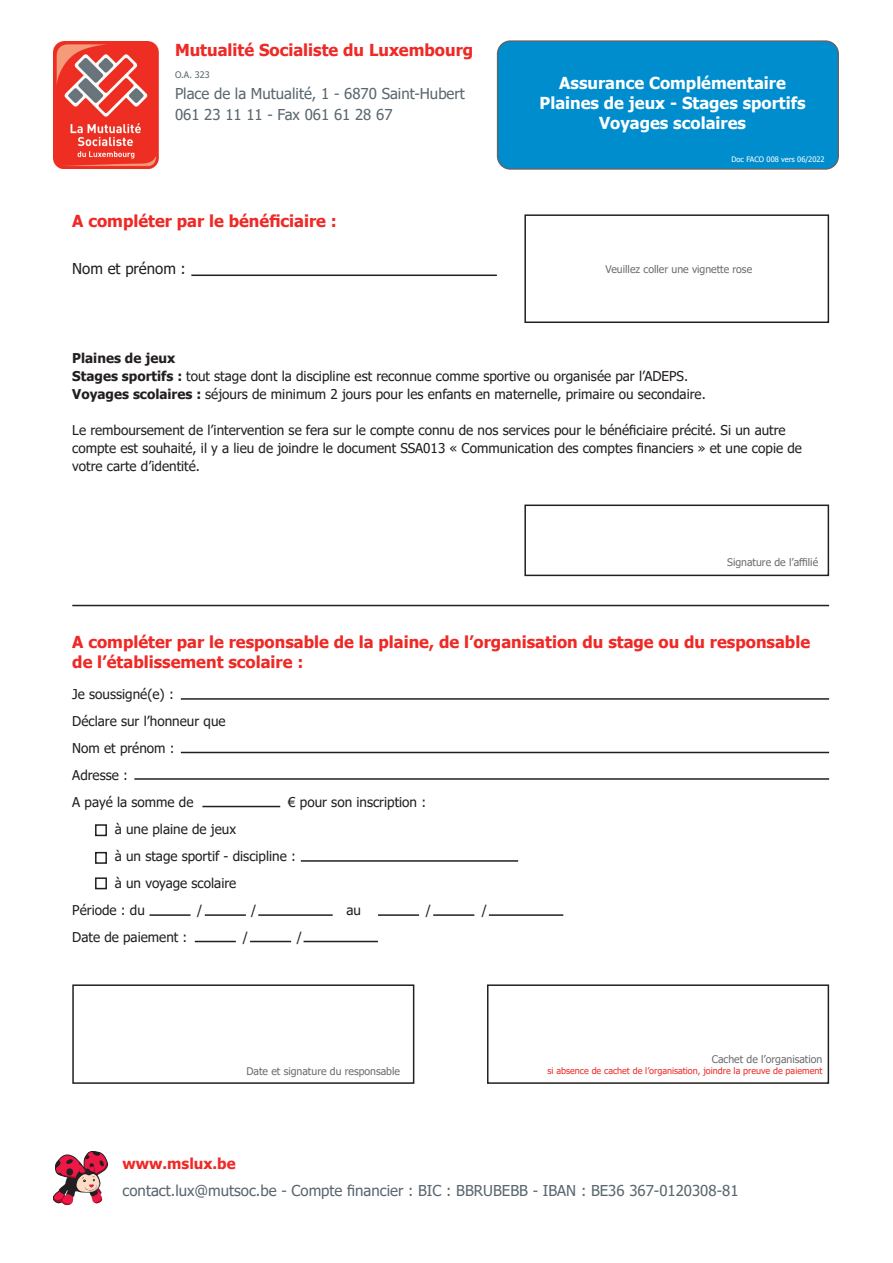
<style>
.page{position:relative;width:893px;height:1263px;background:#fff}
.page>*{position:absolute;margin:0;border:0;box-sizing:border-box;transform-origin:0 0}
.t1{font:700 16.5px/19.8px "Tahoma";color:#ee2926}
.t2{font:700 16.5px "Tahoma";color:#fff}
.t3{font:15px "Tahoma";color:#5a676e}
.t4{font:15px "Tahoma";color:#231f20}
.t5{font:700 15px "Tahoma";color:#ee2926}
.t6{font:13.5px/18px "Tahoma";color:#231f20}
.t7{font:700 13.5px "Tahoma";color:#231f20}
.t8{font:10.5px "Tahoma";color:#6c6d70}
.t9{font:9px "Tahoma";color:#ee2926}
.t10{font:9px "Tahoma";color:#5a676e}
.t11{font:7.5px "Tahoma";color:#fff}
.s1{font-weight:700}
</style>
<div class="page">
<div style="left:498px;top:41px;width:340px;height:128px;background:#008dce;border-radius:13px"></div>
<div style="left:497px;top:40px;width:342px;height:130px;border:2px solid #5a676e;border-radius:13px"></div>
<img style="left:53px;top:41px;width:106px;height:128px">
<div style="left:524px;top:214px;width:305px;height:109px;border:2px solid #231f20"></div>
<div style="left:524px;top:504px;width:305px;height:72px;border:2px solid #231f20"></div>
<hr style="left:191px;top:274px;width:306px;height:2px;background:#231f20">
<hr style="left:72px;top:605px;width:757px;height:1px;background:#231f20">
<hr style="left:195px;top:941px;width:41px;height:1px;background:#231f20">
<hr style="left:250px;top:941px;width:41px;height:1px;background:#231f20">
<hr style="left:304px;top:941px;width:74px;height:1px;background:#231f20">
<hr style="left:181px;top:752px;width:648px;height:1px;background:#231f20">
<hr style="left:181px;top:698px;width:648px;height:2px;background:#231f20">
<hr style="left:134px;top:778px;width:695px;height:2px;background:#231f20">
<hr style="left:202px;top:806px;width:78px;height:1px;background:#231f20">
<hr style="left:301px;top:860px;width:217px;height:2px;background:#231f20">
<div style="left:487px;top:984px;width:342px;height:100px;border:2px solid #231f20"></div>
<div style="left:72px;top:984px;width:342px;height:100px;border:2px solid #231f20"></div>
<svg style="left:53px;top:1151px;width:55px;height:54px"></svg>
<div style="left:95px;top:824px;width:12px;height:12px;border:2px solid #231f20"></div>
<div style="left:95px;top:852px;width:12px;height:12px;border:2px solid #231f20"></div>
<div style="left:95px;top:877px;width:12px;height:12px;border:2px solid #231f20"></div>
<hr style="left:149px;top:914px;width:42px;height:2px;background:#231f20">
<hr style="left:378px;top:914px;width:41px;height:2px;background:#231f20">
<hr style="left:205px;top:914px;width:41px;height:2px;background:#231f20">
<hr style="left:433px;top:914px;width:41px;height:2px;background:#231f20">
<hr style="left:258px;top:914px;width:75px;height:2px;background:#231f20">
<hr style="left:489px;top:914px;width:74px;height:2px;background:#231f20">
<p class="t1" style="left:175px;top:41px;width:300px">Mutualité Socialiste du Luxembourg</p>
<p class="t10" style="left:175px;top:69px;width:36px">O.A. 323</p>
<p class="t3" style="left:175px;top:83px;width:291px">Place de la Mutualité, 1 - 6870 Saint-Hubert</p>
<p class="t3" style="left:175px;top:104px;width:219px">061 23 11 11 - Fax 061 61 28 67</p>
<p class="t1" style="left:72px;top:212px;width:266px">A compléter par le bénéficiaire :</p>
<p class="t4" style="left:72px;top:258px;width:115px">Nom et prénom :</p>
<p class="t2" style="left:559px;top:72px;width:228px">Assurance Complémentaire</p>
<p class="t2" style="left:539px;top:91px;width:268px">Plaines de jeux - Stages sportifs</p>
<p class="t2" style="left:599px;top:111px;width:148px">Voyages scolaires</p>
<p class="t11" style="left:731px;top:154px;width:95px">Doc FACO 008 vers 06/2022</p>
<p class="t8" style="left:606px;top:262px;width:148px">Veuillez coller une vignette rose</p>
<p class="t7" style="left:72px;top:348px;width:104px">Plaines de jeux</p>
<p class="t6" style="left:72px;top:367px;width:617px"><span class="s1">Stages sportifs :</span> tout stage dont la discipline est reconnue comme sportive ou organisée par l’ADEPS.</p>
<p class="t6" style="left:72px;top:385px;width:635px"><span class="s1">Voyages scolaires :</span> séjours de minimum 2 jours pour les enfants en maternelle, primaire ou secondaire.</p>
<p class="t6" style="left:72px;top:421px;width:731px">Le remboursement de l’intervention se fera sur le compte connu de nos services pour le bénéficiaire précité. Si un autre compte est souhaité, il y a lieu de joindre le document SSA013 « Communication des comptes financiers » et une copie de votre carte d’identité.</p>
<p class="t8" style="left:727px;top:555px;width:93px">Signature de l’affilié</p>
<p class="t1" style="left:72px;top:633px;width:739px">A compléter par le responsable de la plaine, de l’organisation du stage ou du responsable de l’établissement scolaire :</p>
<p class="t6" style="left:72px;top:686px;width:103px">Je soussigné(e) :</p>
<p class="t6" style="left:72px;top:713px;width:155px">Déclare sur l’honneur que</p>
<p class="t6" style="left:72px;top:740px;width:104px">Nom et prénom :</p>
<p class="t6" style="left:72px;top:767px;width:57px">Adresse :</p>
<p class="t6" style="left:72px;top:794px;width:123px">A payé la somme de</p>
<p class="t6" style="left:288px;top:794px;width:139px">€ pour son inscription :</p>
<p class="t6" style="left:115px;top:821px;width:123px">à une plaine de jeux</p>
<p class="t6" style="left:115px;top:848px;width:183px">à un stage sportif - discipline :</p>
<p class="t6" style="left:115px;top:875px;width:123px">à un voyage scolaire</p>
<p class="t6" style="left:72px;top:902px;width:74px">Période : du</p>
<p class="t6" style="left:197px;top:902px;width:7px">/</p>
<p class="t6" style="left:251px;top:902px;width:7px">/</p>
<p class="t6" style="left:347px;top:902px;width:16px">au</p>
<p class="t6" style="left:426px;top:902px;width:7px">/</p>
<p class="t6" style="left:482px;top:902px;width:7px">/</p>
<p class="t6" style="left:72px;top:929px;width:117px">Date de paiement :</p>
<p class="t6" style="left:243px;top:929px;width:7px">/</p>
<p class="t6" style="left:297px;top:929px;width:7px">/</p>
<p class="t8" style="left:712px;top:1052px;width:112px">Cachet de l’organisation</p>
<p class="t8" style="left:246px;top:1064px;width:155px">Date et signature du responsable</p>
<p class="t9" style="left:548px;top:1065px;width:276px">si absence de cachet de l’organisation, joindre la preuve de paiement</p>
<p class="t5" style="left:123px;top:1153px;width:115px">www.mslux.be</p>
<p class="t3" style="left:123px;top:1180px;width:617px">contact.lux@mutsoc.be - Compte financier : BIC : BBRUBEBB - IBAN : BE36 367-0120308-81</p>
</div>
